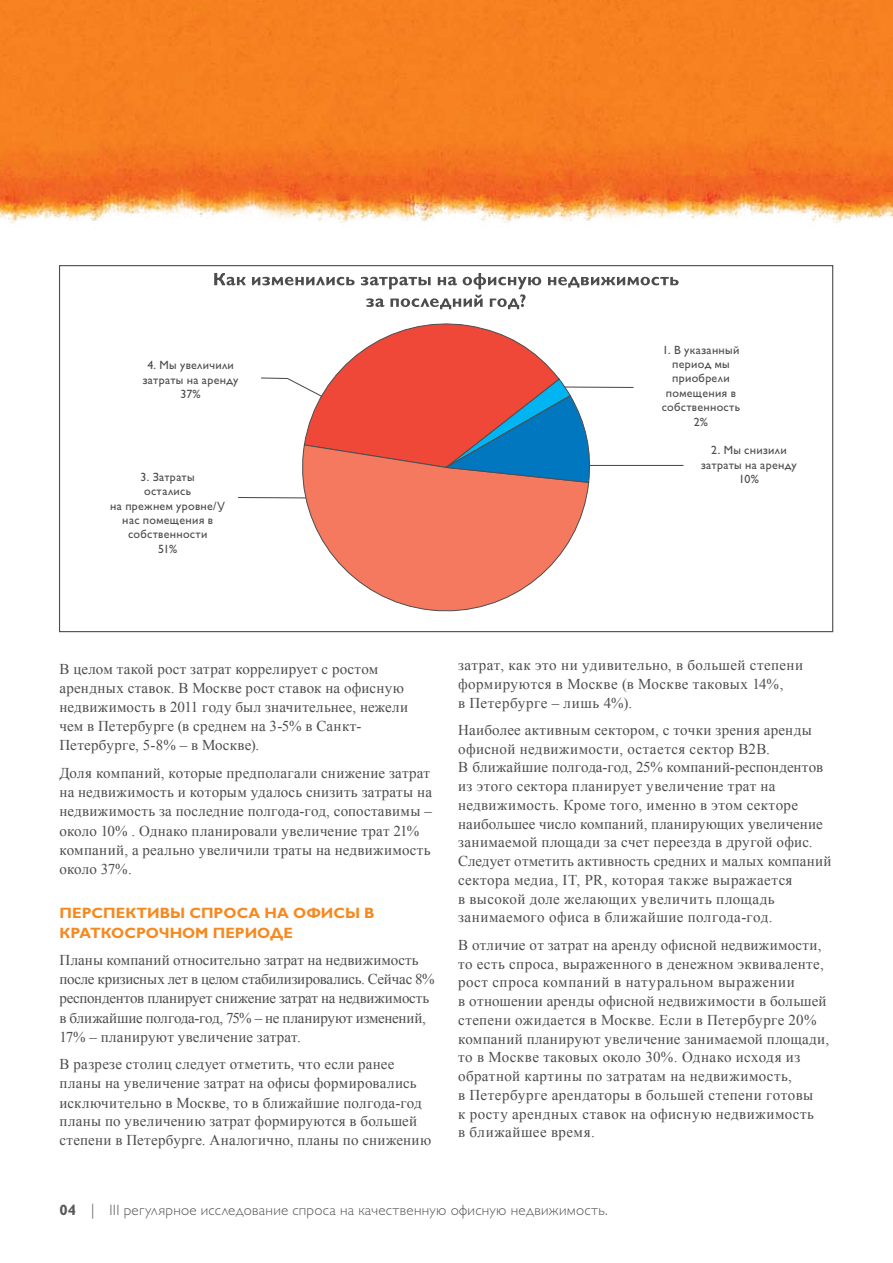
<style>
.page{position:relative;width:893px;height:1263px;background:#fff}
.page>*{position:absolute;margin:0;border:0;box-sizing:border-box;transform-origin:0 0}
.t1{font:15px/18.8px "Times New Roman";letter-spacing:.015em;color:#4d4d4f}
.t2{font:15px/19px "Times New Roman";letter-spacing:-.005em;color:#4d4d4f}
.t3{font:300 15px "Gill Sans Cyr";letter-spacing:.02em;color:#58595b}
.t4{font:700 15px/19.2px "Gill Sans Cyr";letter-spacing:.005em;color:#f6891f}
.t5{font:12px/14.4px "Gill Sans Cyr";letter-spacing:.025em;color:#4d4d4f;text-align:center}
.s1{font-family:"Gill Sans Std";font-weight:700}
.s2{font-family:"Gill Sans Std"}
</style>
<div class="page">
<img style="left:0;top:0;width:893px;height:223px">
<hr style="left:584px;top:465px;width:99px;height:1px;background:#4d4d4f">
<svg style="left:238px;top:497px;width:57px;height:2px"></svg>
<svg style="left:295px;top:483px;width:294px;height:129px"></svg>
<svg style="left:214px;top:273px;width:465px;height:210px"></svg>
<p class="t5" style="left:143px;top:358px;width:97px">4. Мы увеличили затраты на аренду<br>37%</p>
<p class="t5" style="left:662px;top:342px;width:80px">1. В указанный период мы приобрели помещения в собственность<br>2%</p>
<p class="t5" style="left:701px;top:443px;width:97px">2. Мы снизили затраты на аренду</p>
<p class="t5" style="left:141px;top:469px;width:56px">3. Затраты</p>
<p class="t5" style="left:739px;top:472px;width:22px">10%</p>
<p class="t5" style="left:110px;top:484px;width:116px">остались<br>на прежнем уровне/У нас помещения в собственности<br>51%</p>
<p class="t1" style="left:60px;top:659px;width:350px;line-height:19.2px">В целом такой рост затрат коррелирует с ростом арендных ставок. В Москве рост ставок на офисную недвижимость в 2011 году был значительнее, нежели чем в Петербурге (в среднем на 3-5% в Санкт-Петербурге, 5-8% – в Москве).</p>
<p class="t1" style="left:60px;top:763px;width:374px;line-height:19.2px">Доля компаний, которые предполагали снижение затрат на недвижимость и которым удалось снизить затраты на недвижимость за последние полгода-год, сопоставимы – около 10% . Однако планировали увеличение трат 21% компаний, а реально увеличили траты на недвижимость около 37%.</p>
<p class="t4" style="left:60px;top:904px;width:317px">Перспективы спроса на офисы в краткосрочном периоде</p>
<p class="t2" style="left:60px;top:950px;width:377px">Планы компаний относительно затрат на недвижимость после кризисных лет в целом стабилизировались. Сейчас 8% респондентов планирует снижение затрат на недвижимость в ближайшие полгода-год, 75% – не планируют изменений, 17% – планируют увеличение затрат.</p>
<p class="t1" style="left:60px;top:1054px;width:373px">В разрезе столиц следует отметить, что если ранее планы на увеличение затрат на офисы формировались исключительно в Москве, то в ближайшие полгода-год планы по увеличению затрат формируются в большей степени в Петербурге. Аналогично, планы по снижению</p>
<p class="t1" style="left:458px;top:655px;width:346px">затрат, как это ни удивительно, в большей степени формируются в Москве (в Москве таковых 14%,<br>в Петербурге – лишь 4%).</p>
<p class="t1" style="left:458px;top:720px;width:375px">Наиболее активным сектором, с точки зрения аренды офисной недвижимости, остается сектор В2В.<br>В ближайшие полгода-год, 25% компаний-респондентов из этого сектора планирует увеличение трат на недвижимость. Кроме того, именно в этом секторе наибольшее число компаний, планирующих увеличение занимаемой площади за счет переезда в другой офис.<br>Следует отметить активность средних и малых компаний сектора медиа, IT, PR, которая также выражается<br>в высокой доле желающих увеличить площадь занимаемого офиса в ближайшие полгода-год.</p>
<p class="t1" style="left:458px;top:935px;width:372px">В отличие от затрат на аренду офисной недвижимости, то есть спроса, выраженного в денежном эквиваленте, рост спроса компаний в натуральном выражении<br>в отношении аренды офисной недвижимости в большей степени ожидается в Москве. Если в Петербурге 20% компаний планируют увеличение занимаемой площади, то в Москве таковых около 30%. Однако исходя из обратной картины по затратам на недвижимость,<br>в Петербурге арендаторы в большей степени готовы<br>к росту арендных ставок на офисную недвижимость<br>в ближайшее время.</p>
<p class="t3" style="left:60px;top:1201px;width:550px"><span class="s1">04</span> <span class="s2">|</span> III регулярное исследование спроса на качественную офисную недвижимость.</p>
</div>
